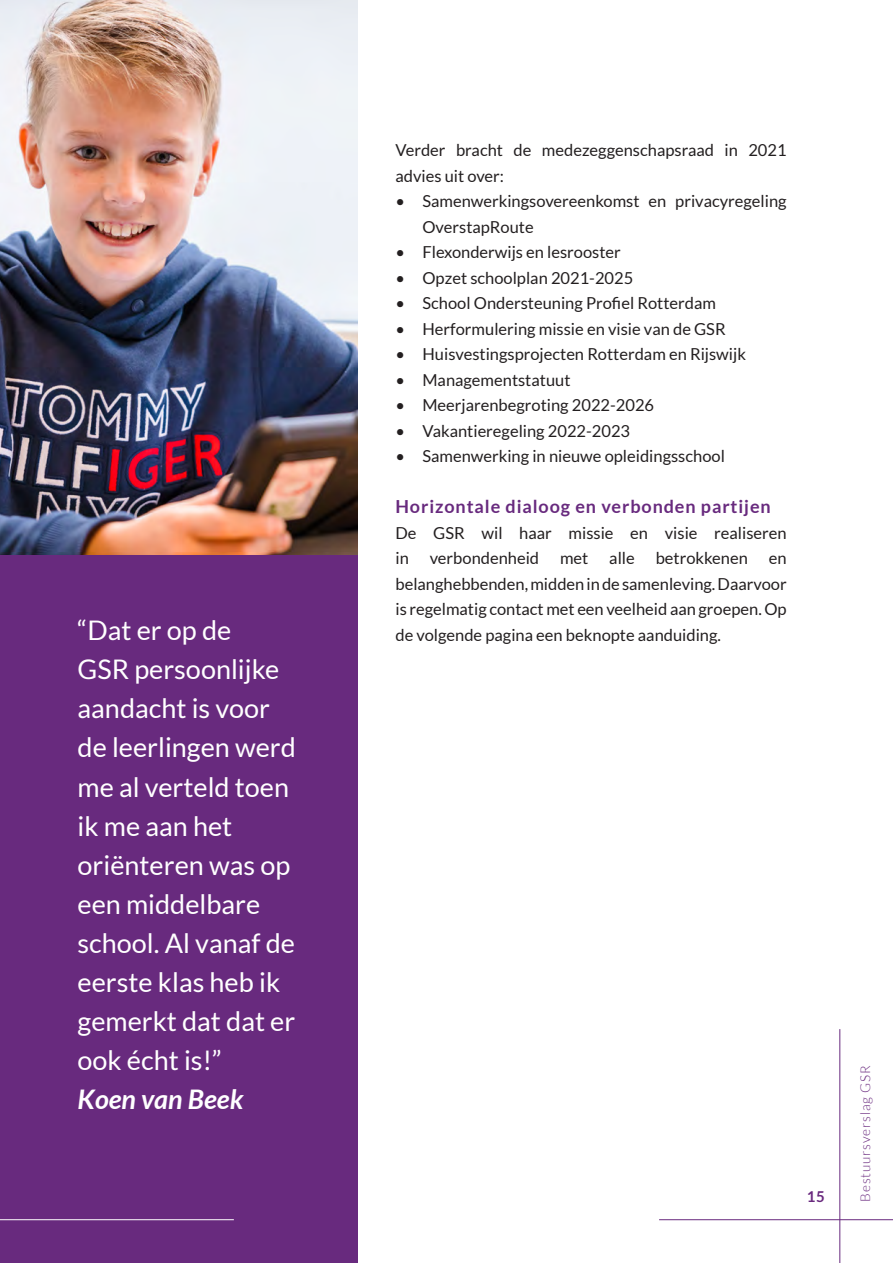
<style>
.page{position:relative;width:893px;height:1263px;background:#fff}
.page>*{position:absolute;margin:0;border:0;box-sizing:border-box;transform-origin:0 0}
.t1{font:27px/39px "Lato";color:#fff}
.Tussenkop{font:700 18px "Lato";letter-spacing:.05em;color:#682a7e}
.Platte_tekst{font:16.5px/25.5px "Lato";color:#231f20}
.t2{font:700 15px "Lato";color:#69297e}
.t3{font:300 13.5px "Lato";letter-spacing:.06em;color:#69297e}
.s1{font-weight:700;font-style:italic}
</style>
<div class="page">
<hr style="left:840px;top:1029px;width:1px;height:234px;background:#682a7e">
<hr style="left:659px;top:1219px;width:234px;height:1px;background:#682a7e">
<div style="left:0;top:555px;width:357px;height:708px;background:#682a7e"></div>
<img style="left:0;top:0;width:357px;height:555px">
<hr style="left:0;top:1219px;width:234px;height:1px;background:#fff">
<p class="Platte_tekst" style="left:395px;top:137px;width:393px">Verder bracht de medezeggenschapsraad in 2021 advies uit over:</p>
<p class="Platte_tekst" style="left:422px;top:188px;width:366px;text-indent:-27px">• Samenwerkingsovereenkomst en privacyregeling<br>OverstapRoute</p>
<p class="Platte_tekst" style="left:395px;top:239px;width:227px">• Flexonderwijs en lesrooster</p>
<p class="Platte_tekst" style="left:395px;top:265px;width:239px">• Opzet schoolplan 2021-2025</p>
<p class="Platte_tekst" style="left:395px;top:290px;width:322px">• School Ondersteuning Profiel Rotterdam</p>
<p class="Platte_tekst" style="left:395px;top:316px;width:332px">• Herformulering missie en visie van de GSR</p>
<p class="Platte_tekst" style="left:395px;top:341px;width:352px">• Huisvestingsprojecten Rotterdam en Rijswijk</p>
<p class="Platte_tekst" style="left:395px;top:367px;width:177px">• Managementstatuut</p>
<p class="Platte_tekst" style="left:395px;top:392px;width:260px">• Meerjarenbegroting 2022-2026</p>
<p class="Platte_tekst" style="left:395px;top:418px;width:236px">• Vakantieregeling 2022-2023</p>
<p class="Platte_tekst" style="left:395px;top:443px;width:331px">• Samenwerking in nieuwe opleidingsschool</p>
<p class="Tussenkop" style="left:395px;top:496px;width:377px">Horizontale dialoog en verbonden partijen</p>
<p class="Platte_tekst" style="left:395px;top:520px;width:393px">De GSR wil haar missie en visie realiseren in</p>
<p class="Platte_tekst" style="left:430px;top:545px;width:111px">verbondenheid</p>
<p class="Platte_tekst" style="left:560px;top:545px;width:30px">met</p>
<p class="Platte_tekst" style="left:609px;top:545px;width:27px">alle</p>
<p class="Platte_tekst" style="left:656px;top:545px;width:94px">betrokkenen</p>
<p class="Platte_tekst" style="left:395px;top:545px;width:393px;text-align:justify;text-indent:373px">en belanghebbenden,middeninde samenleving.Daarvoor is regelmatig contact met een veelheid aan groepen. Op</p>
<p class="t1" style="left:78px;top:611px;width:155px">“Dat er op de</p>
<p class="Platte_tekst" style="left:395px;top:622px;width:327px">de volgende pagina een beknopte aanduiding.</p>
<p class="t1" style="left:78px;top:650px;width:220px">GSR persoonlijke aandacht is voor de leerlingen werd me al verteld toen ik me aan het oriënteren was op een middelbare school. Al vanaf de eerste klas heb ik gemerkt dat dat er ook écht is!”<br><span class="s1">Koen van Beek</span></p>
<p class="t2" style="left:807px;top:1187px;width:19px">15</p>
<p class="t3" style="left:858px;top:1201px;width:137px;rotate:-90deg">Bestuursverslag GSR</p>
</div>
